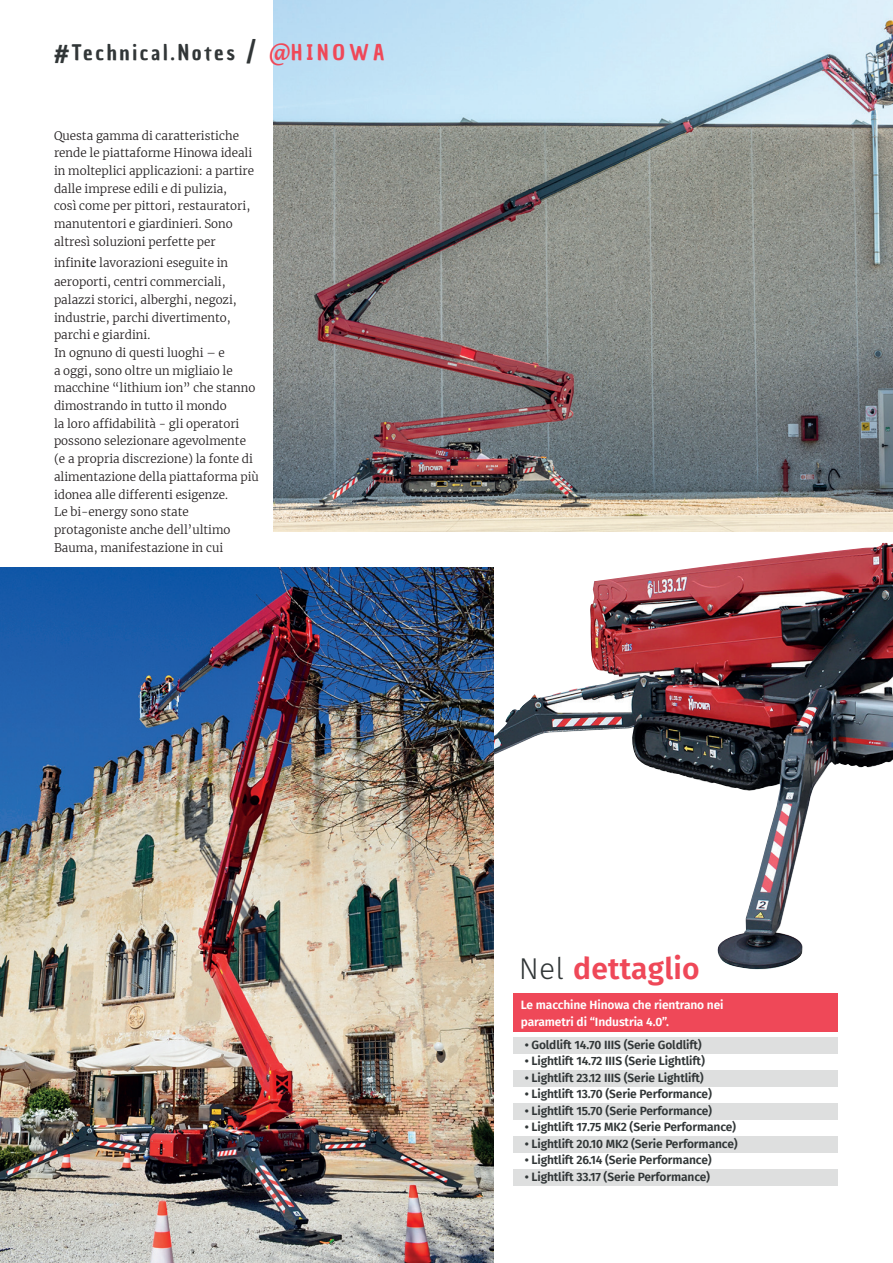
<style>
.page{position:relative;width:893px;height:1263px;background:#fff}
.page>*{position:absolute;margin:0;border:0;box-sizing:border-box;transform-origin:0 0}
.t1{font:600 30px "Fira Sans";letter-spacing:.01em;color:#ef4858}
.t2{font:21px "Chau Philomene One";letter-spacing:.13em;color:#313637}
.t3{font:600 12px "Fira Sans";letter-spacing:-.01em;color:#313637}
.t4{font:600 12px "Fira Sans";letter-spacing:-.01em;color:#fff}
.t5{font:300 11.7px/17.7px "Merriweather";color:#231f20}
.s1{font-size:24px}
.s2{font-family:"Merriweather";font-weight:900;color:#ef4858}
.s3{color:#ef4858}
.s4{font-family:"Minion Pro";font-weight:400;font-size:15px}
.s5{font-weight:300;color:#313637}
</style>
<div class="page">
<img style="left:274px;top:0;width:619px;height:532px">
<img style="left:493px;top:543px;width:400px;height:429px">
<div style="left:513px;top:1038px;width:325px;height:16px;background:#dedfdf"></div>
<div style="left:513px;top:993px;width:325px;height:39px;background:#ef4858"></div>
<div style="left:513px;top:1070px;width:325px;height:17px;background:#dedfdf"></div>
<div style="left:513px;top:1103px;width:325px;height:16px;background:#dedfdf"></div>
<div style="left:513px;top:1136px;width:325px;height:16px;background:#dedfdf"></div>
<div style="left:513px;top:1169px;width:325px;height:16px;background:#dedfdf"></div>
<img style="left:0;top:567px;width:493px;height:696px">
<p class="t2" style="left:54px;top:38px;width:332px">#Technical.Notes <span class="s1">/</span> <span class="s2">@</span><span class="s3">HINOWA</span></p>
<p class="t5" style="left:54px;top:126px;width:202px">Questa gamma di caratteristiche rende le piattaforme Hinowa ideali in molteplici applicazioni: a partire dalle imprese edili e di pulizia,<br>così come per pittori, restauratori, manutentori e giardinieri. Sono altresì soluzioni perfette per</p>
<p class="t5" style="left:54px;top:253px;width:176px;line-height:19.2px">infin<span class="s4">ite</span> lavorazioni eseguite in aeroporti, centri commerciali,</p>
<p class="t5" style="left:54px;top:290px;width:206px">palazzi storici, alberghi, negozi, industrie, parchi divertimento, parchi e giardini.<br>In ognuno di questi luoghi – e<br>a oggi, sono oltre un migliaio le macchine “lithium ion” che stanno dimostrando in tutto il mondo<br>la loro affidabilità - gli operatori possono selezionare agevolmente (e a propria discrezione) la fonte di alimentazione della piattaforma più idonea alle differenti esigenze.<br>Le bi-energy sono state protagoniste anche dell’ultimo<br>Bauma, manifestazione in cui</p>
<p class="t1" style="left:519px;top:944px;width:183px"><span class="s5">Nel</span> dettaglio</p>
<p class="t4" style="left:521px;top:995px;width:204px">Le macchine Hinowa che rientrano nei</p>
<p class="t4" style="left:521px;top:1012px;width:149px">parametri di “Industria 4.0”.</p>
<p class="t3" style="left:525px;top:1035px;width:179px">• Goldlift 14.70 IIIS (Serie Goldlift)</p>
<p class="t3" style="left:525px;top:1051px;width:182px">• Lightlift 14.72 IIIS (Serie Lightlift)</p>
<p class="t3" style="left:525px;top:1068px;width:181px">• Lightlift 23.12 IIIS (Serie Lightlift)</p>
<p class="t3" style="left:525px;top:1084px;width:189px">• Lightlift 13.70 (Serie Performance)</p>
<p class="t3" style="left:525px;top:1101px;width:189px">• Lightlift 15.70 (Serie Performance)</p>
<p class="t3" style="left:525px;top:1117px;width:213px">• Lightlift 17.75 MK2 (Serie Performance)</p>
<p class="t3" style="left:525px;top:1134px;width:214px">• Lightlift 20.10 MK2 (Serie Performance)</p>
<p class="t3" style="left:525px;top:1150px;width:188px">• Lightlift 26.14 (Serie Performance)</p>
<p class="t3" style="left:525px;top:1167px;width:187px">• Lightlift 33.17 (Serie Performance)</p>
</div>
